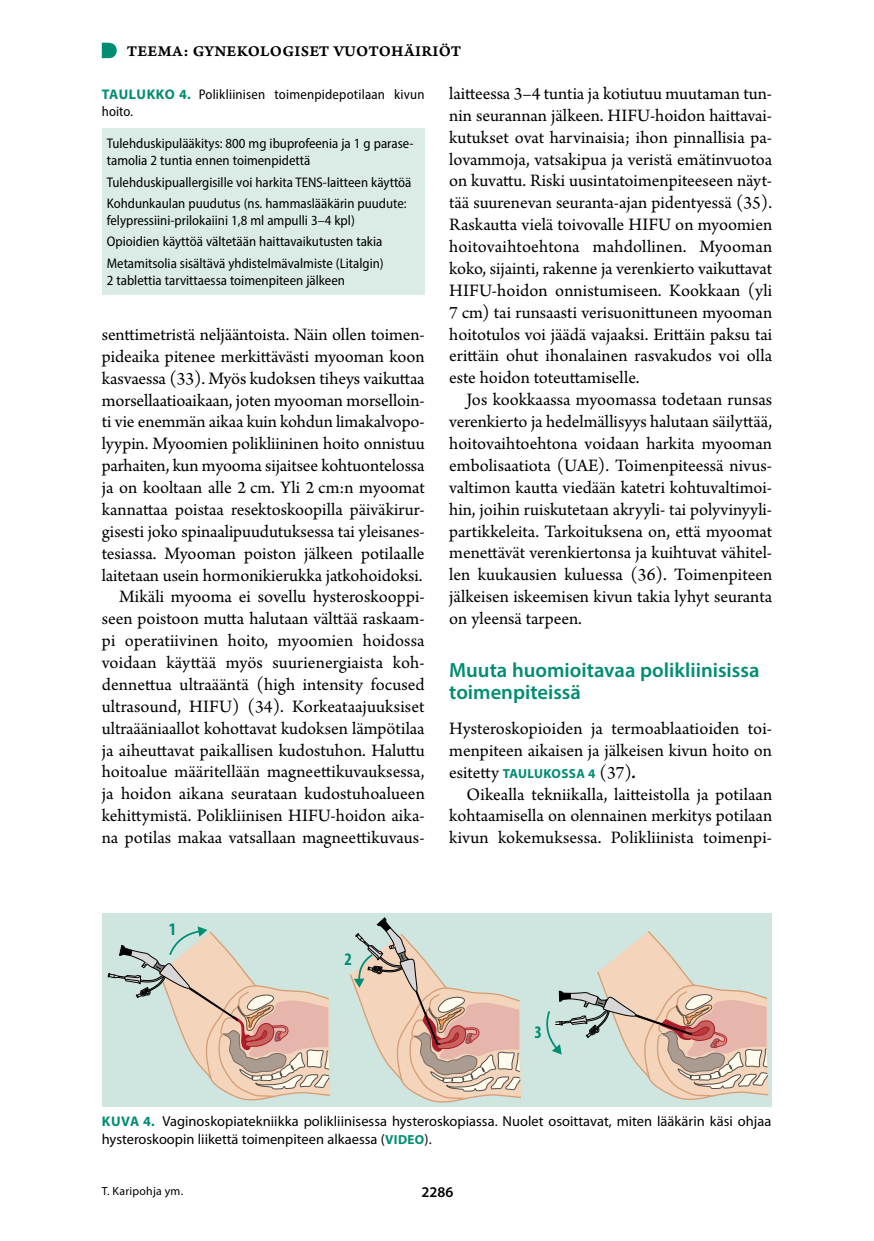
<style>
.page{position:relative;width:874px;height:1241px;background:#fff}
.page>*{position:absolute;margin:0;border:0;box-sizing:border-box;transform-origin:0 0}
.t1{font:600 20.65px/21.9px "Myriad Pro";color:#008d72}
.t2{font:18.38px/21.9px "Arno Pro";color:#000;text-align:justify}
.t3{font:700 condensed 17.68px "Myriad Pro";color:#008d72}
.t4{font:15.75px "Arno Pro Smbd Caption";letter-spacing:.015em;color:#000}
.t5{font:600 14.88px "Myriad Pro";color:#000}
.t6{font:14.35px/17.5px "Myriad Pro";color:#000}
.t7{font:semi-condensed 14px/21.5px "Myriad Pro";color:#000}
.t8{font:11.9px "Myriad Pro";letter-spacing:.02em;color:#000}
.s1{font-weight:700;font-stretch:normal;color:#008d72}
.s2{font-family:"Myriad Pro";font-weight:700;font-size:13.12px;color:#008d72}
.s3{font-weight:700;font-style:italic}
.s4{font-weight:700;font-size:14px;color:#008d72}
.s5{font-weight:700;font-size:13.12px;color:#008d72}
</style>
<div class="page">
<svg style="left:102px;top:43px;width:15px;height:15px"></svg>
<div style="left:102px;top:128px;width:322px;height:167px;background:#dbece7"></div>
<div style="left:102px;top:912px;width:669px;height:194px;background:#cee6df"></div>
<svg style="left:107px;top:926px;width:223px;height:175px"></svg>
<svg style="left:546px;top:931px;width:223px;height:169px"></svg>
<svg style="left:350px;top:917px;width:171px;height:186px"></svg>
<p class="t4" style="left:127px;top:41px;width:336px">TEEMA: GYNEKOLOGISET VUOTOHÄIRIÖT</p>
<p class="t7" style="left:102px;top:86px;width:324px;line-height:16.6px"><span class="s1">TAULUKKO 4.</span> Polikliinisen toimenpidepotilaan kivun hoito.</p>
<p class="t7" style="left:107px;top:135px;width:308px;line-height:16.6px">Tulehduskipulääkitys: 800 mg ibuprofeenia ja 1 g parase&shy;tamolia 2 tuntia ennen toimenpidettä</p>
<p class="t7" style="left:107px;top:171px;width:306px">Tulehduskipuallergisille voi harkita TENS-laitteen käyttöä<br>Kohdunkaulan puudutus (ns. hammaslääkärin puudute:</p>
<p class="t7" style="left:107px;top:209px;width:278px">felypressiini-prilokaiini 1,8 ml ampulli 3–4 kpl)<br>Opioidien käyttöä vältetään haittavaikutusten takia<br>Metamitsolia sisältävä yhdistelmävalmiste (Litalgin)</p>
<p class="t7" style="left:107px;top:269px;width:239px">2 tablettia tarvittaessa toimenpiteen jälkeen</p>
<p class="t2" style="left:102px;top:324px;width:324px;text-align:right">senttimetristä neljääntoista. Näin ollen toimen&shy;pideaika pitenee merkittävästi myooman koon kasvaessa (33). Myös kudoksen tiheys vaikuttaa morsellaatioaikaan, joten myooman morselloin&shy;ti vie enemmän aikaa kuin kohdun limakalvopo&shy;lyypin. Myoomien polikliininen hoito onnistuu parhaiten, kun myooma sijaitsee kohtuontelossa ja on kooltaan alle 2 cm. Yli 2 cm:n myoomat kannattaa poistaa resektoskoopilla päiväkirur&shy;gisesti joko spinaalipuudutuksessa tai yleisanes&shy;tesiassa. Myooman poiston jälkeen potilaalle laitetaan usein hormonikierukka jatkohoidoksi.<br>Mikäli myooma ei sovellu hysteroskooppi&shy;seen poistoon mutta halutaan välttää raskaam&shy;pi operatiivinen hoito, myoomien hoidossa voidaan käyttää myös suurienergiaista koh&shy;dennettua ultraääntä (high intensity focused ultrasound, HIFU) (34). Korkeataajuuksiset ultraääniaallot kohottavat kudoksen lämpötilaa ja aiheuttavat paikallisen kudostuhon. Haluttu hoitoalue määritellään magneettikuvauksessa, ja hoidon aikana seurataan kudostuhoalueen kehittymistä. Polikliinisen HIFU-hoidon aika&shy;na potilas makaa vatsallaan magneettikuvaus-</p>
<p class="t2" style="left:449px;top:83px;width:324px">laitteessa 3–4 tuntia ja kotiutuu muutaman tun&shy;nin seurannan jälkeen. HIFU-hoidon haittavai&shy;kutukset ovat harvinaisia; ihon pinnallisia pa&shy;lovammoja, vatsakipua ja veristä emätinvuotoa on kuvattu. Riski uusintatoimenpiteeseen näyt&shy;tää suurenevan seuranta-ajan pidentyessä (35).<br>Raskautta vielä toivovalle HIFU on myoomien hoitovaihtoehtona mahdollinen. Myooman koko, sijainti, rakenne ja verenkierto vaikuttavat HIFU-hoidon onnistumiseen. Kookkaan (yli 7 cm) tai runsaasti verisuonittuneen myooman hoitotulos voi jäädä vajaaksi. Erittäin paksu tai erittäin ohut ihonalainen rasvakudos voi olla este hoidon toteuttamiselle.</p>
<p class="t2" style="left:449px;top:389px;width:324px;text-indent:17px">Jos kookkaassa myoomassa todetaan runsas verenkierto ja hedelmällisyys halutaan säilyttää, hoitovaihtoehtona voidaan harkita myooman embolisaatiota (UAE). Toimenpiteessä nivus&shy;valtimon kautta viedään katetri kohtuvaltimoi&shy;hin, joihin ruiskutetaan akryyli- tai polyvinyyli&shy;partikkeleita. Tarkoituksena on, että myoomat menettävät verenkiertonsa ja kuihtuvat vähitel&shy;len kuukausien kuluessa (36). Toimenpiteen jälkeisen iskeemisen kivun takia lyhyt seuranta on yleensä tarpeen.</p>
<p class="t1" style="left:449px;top:658px;width:311px">Muuta huomioitavaa polikliinisissa toimenpiteissä</p>
<p class="t2" style="left:449px;top:718px;width:324px">Hysteroskopioiden ja termoablaatioiden toi&shy;menpiteen aikaisen ja jälkeisen kivun hoito on esitetty <span class="s2">TAULUKOSSA 4</span> (37)<span class="s3">.</span></p>
<p class="t2" style="left:449px;top:784px;width:324px;text-indent:17px">Oikealla tekniikalla, laitteistolla ja potilaan kohtaamisella on olennainen merkitys potilaan kivun kokemuksessa. Polikliinista toimenpi-</p>
<p class="t3" style="left:169px;top:917px;width:9px">1</p>
<p class="t3" style="left:344px;top:948px;width:9px">2</p>
<p class="t3" style="left:534px;top:1021px;width:9px">3</p>
<p class="t6" style="left:102px;top:1112px;width:670px"><span class="s4">KUVA 4.</span> Vaginoskopiatekniikka polikliinisessa hysteroskopiassa. Nuolet osoittavat, miten lääkärin käsi ohjaa hysteroskoopin liikettä toimenpiteen alkaessa (<span class="s5">VIDEO</span>).</p>
<p class="t8" style="left:102px;top:1183px;width:83px">T. Karipohja ym.</p>
<p class="t5" style="left:421px;top:1182px;width:33px">2286</p>
</div>
